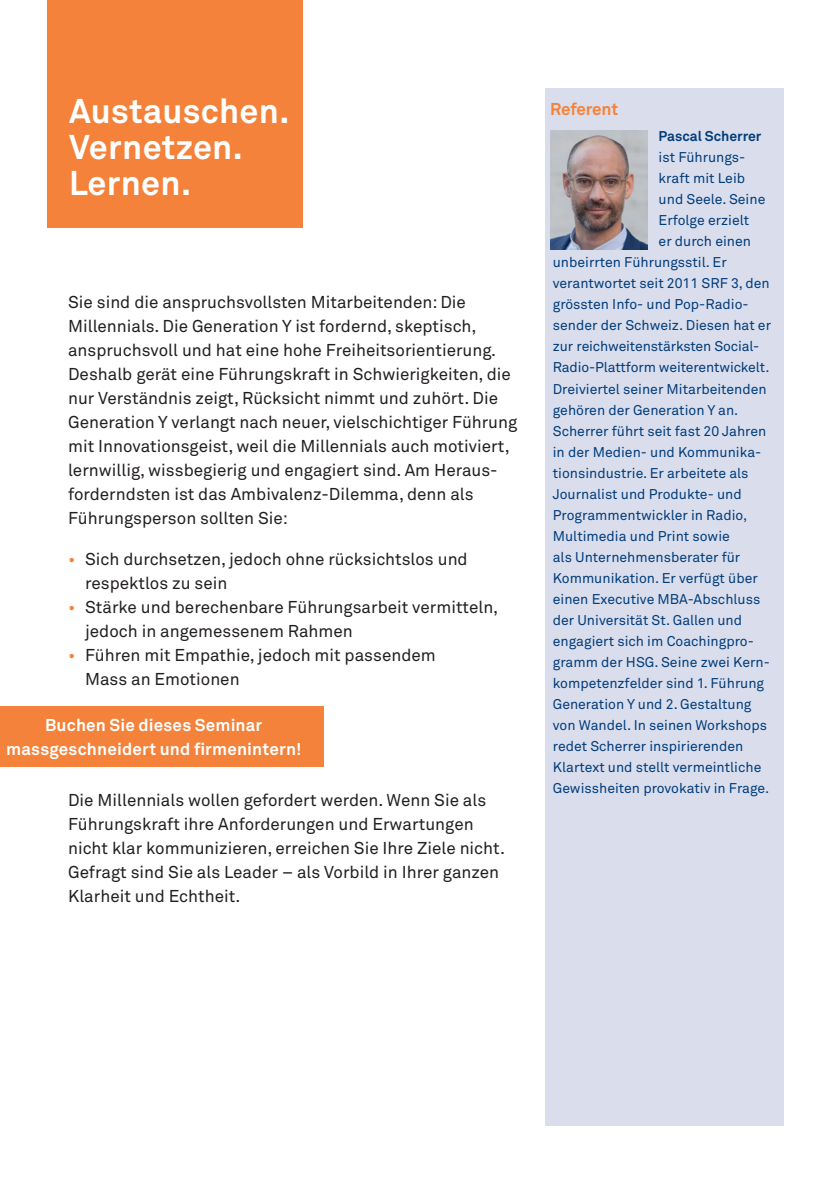
<style>
.page{position:relative;width:840px;height:1191px;background:#fff}
.page>*{position:absolute;margin:0;border:0;box-sizing:border-box;transform-origin:0 0}
.t1{font:700 34px/36px "Akkurat Office";letter-spacing:.01em;color:#fff}
.zfu_-_Registertitel{font:17px/24px "Akkurat Office";color:#231f20}
.t2{font:700 17px/24px "Akkurat Office";letter-spacing:.01em;color:#fff;text-align:center}
.t3{font:700 17px "Akkurat Office";letter-spacing:-.015em;color:#f4823a}
.zfu_-_Registertitel-2{font:14px "Akkurat Office";color:#013c7b}
.zfu_-_Registertitel-3{font:700 14px "Akkurat Office";color:#013c7b}
.s1{color:#f4823a}
</style>
<div class="page">
<div style="left:544px;top:88px;width:238px;height:1037px;background:#dadeec"></div>
<div style="left:0;top:706px;width:324px;height:60px;background:#f4823a"></div>
<div style="left:47px;top:0;width:255px;height:228px;background:#f4823a"></div>
<img style="left:550px;top:130px;width:96px;height:119px">
<h1 class="t1" style="left:69px;top:94px;width:222px">Austauschen.<br>Vernetzen.<br>Lernen.</h1>
<p class="zfu_-_Registertitel" style="left:68px;top:291px;width:450px">Sie sind die anspruchsvollsten Mitarbeitenden: Die Millennials. Die Generation Y ist fordernd, skeptisch, anspruchsvoll und hat eine hohe Freiheitsorientierung.<br>Deshalb gerät eine Führungskraft in Schwierigkeiten, die nur Verständnis zeigt, Rücksicht nimmt und zuhört. Die Generation Y verlangt nach neuer, vielschichtiger Führung mit Innovationsgeist, weil die Millennials auch motiviert, lernwillig, wissbegierig und engagiert sind. Am Heraus&shy;forderndsten ist das Ambivalenz-Dilemma, denn als Führungsperson sollten Sie:</p>
<p class="zfu_-_Registertitel" style="left:85px;top:548px;width:384px;text-indent:-17px"><span class="s1">•</span> Sich durchsetzen, jedoch ohne rücksichtslos und respektlos zu sein</p>
<p class="zfu_-_Registertitel" style="left:85px;top:596px;width:414px;text-indent:-17px"><span class="s1">•</span> Stärke und berechenbare Führungsarbeit vermitteln, jedoch in angemessenem Rahmen</p>
<p class="zfu_-_Registertitel" style="left:85px;top:644px;width:352px;text-indent:-17px"><span class="s1">•</span> Führen mit Empathie, jedoch mit passendem<br>Mass an Emotionen</p>
<p class="t2" style="left:6px;top:713px;width:297px">Buchen Sie dieses Seminar massgeschneidert und firmenintern!</p>
<p class="zfu_-_Registertitel" style="left:68px;top:788px;width:438px">Die Millennials wollen gefordert werden. Wenn Sie als Führungskraft ihre Anforderungen und Erwartungen nicht klar kommunizieren, erreichen Sie Ihre Ziele nicht.<br>Gefragt sind Sie als Leader – als Vorbild in Ihrer ganzen Klarheit und Echtheit.</p>
<p class="t3" style="left:550px;top:99px;width:69px">Referent</p>
<p class="zfu_-_Registertitel-3" style="left:658px;top:128px;width:104px">Pascal Scherrer</p>
<p class="zfu_-_Registertitel-2" style="left:658px;top:149px;width:88px">ist Führungs-</p>
<p class="zfu_-_Registertitel-2" style="left:658px;top:170px;width:88px">kraft mit Leib</p>
<p class="zfu_-_Registertitel-2" style="left:658px;top:191px;width:108px">und Seele. Seine</p>
<p class="zfu_-_Registertitel-2" style="left:658px;top:212px;width:92px">Erfolge erzielt</p>
<p class="zfu_-_Registertitel-2" style="left:658px;top:233px;width:94px">er durch einen</p>
<p class="zfu_-_Registertitel-2" style="left:552px;top:254px;width:175px">unbeirrten Führungsstil. Er</p>
<p class="zfu_-_Registertitel-2" style="left:552px;top:275px;width:218px">verantwortet seit 2011 SRF 3, den</p>
<p class="zfu_-_Registertitel-2" style="left:552px;top:296px;width:197px">grössten Info- und Pop-Radio-</p>
<p class="zfu_-_Registertitel-2" style="left:552px;top:317px;width:220px">sender der Schweiz. Diesen hat er</p>
<p class="zfu_-_Registertitel-2" style="left:552px;top:338px;width:208px">zur reichweitenstärksten Social-</p>
<p class="zfu_-_Registertitel-2" style="left:552px;top:359px;width:218px">Radio-Plattform weiterentwickelt.</p>
<p class="zfu_-_Registertitel-2" style="left:552px;top:380px;width:215px">Dreiviertel seiner Mitarbeitenden</p>
<p class="zfu_-_Registertitel-2" style="left:552px;top:401px;width:187px">gehören der Generation Y an.</p>
<p class="zfu_-_Registertitel-2" style="left:552px;top:422px;width:215px">Scherrer führt seit fast 20 Jahren</p>
<p class="zfu_-_Registertitel-2" style="left:552px;top:443px;width:210px">in der Medien- und Kommunika-</p>
<p class="zfu_-_Registertitel-2" style="left:552px;top:464px;width:197px">tionsindustrie. Er arbeitete als</p>
<p class="zfu_-_Registertitel-2" style="left:552px;top:485px;width:190px">Journalist und Produkte- und</p>
<p class="zfu_-_Registertitel-2" style="left:552px;top:506px;width:196px">Programmentwickler in Radio,</p>
<p class="zfu_-_Registertitel-2" style="left:552px;top:527px;width:178px">Multimedia und Print sowie</p>
<p class="zfu_-_Registertitel-2" style="left:552px;top:548px;width:189px">als Unternehmensberater für</p>
<p class="zfu_-_Registertitel-2" style="left:552px;top:569px;width:206px">Kommunikation. Er verfügt über</p>
<p class="zfu_-_Registertitel-2" style="left:552px;top:590px;width:209px">einen Executive MBA-Abschluss</p>
<p class="zfu_-_Registertitel-2" style="left:552px;top:611px;width:191px">der Universität St. Gallen und</p>
<p class="zfu_-_Registertitel-2" style="left:552px;top:632px;width:202px">engagiert sich im Coachingpro-</p>
<p class="zfu_-_Registertitel-2" style="left:552px;top:653px;width:218px">gramm der HSG. Seine zwei Kern-</p>
<p class="zfu_-_Registertitel-2" style="left:552px;top:674px;width:213px">kompetenzfelder sind 1. Führung</p>
<p class="zfu_-_Registertitel-2" style="left:552px;top:695px;width:200px">Generation Y und 2. Gestaltung</p>
<p class="zfu_-_Registertitel-2" style="left:552px;top:716px;width:216px">von Wandel. In seinen Workshops</p>
<p class="zfu_-_Registertitel-2" style="left:552px;top:737px;width:192px">redet Scherrer inspirierenden</p>
<p class="zfu_-_Registertitel-2" style="left:552px;top:758px;width:210px">Klartext und stellt vermeintliche</p>
<p class="zfu_-_Registertitel-2" style="left:552px;top:779px;width:218px">Gewissheiten provokativ in Frage.</p>
</div>
